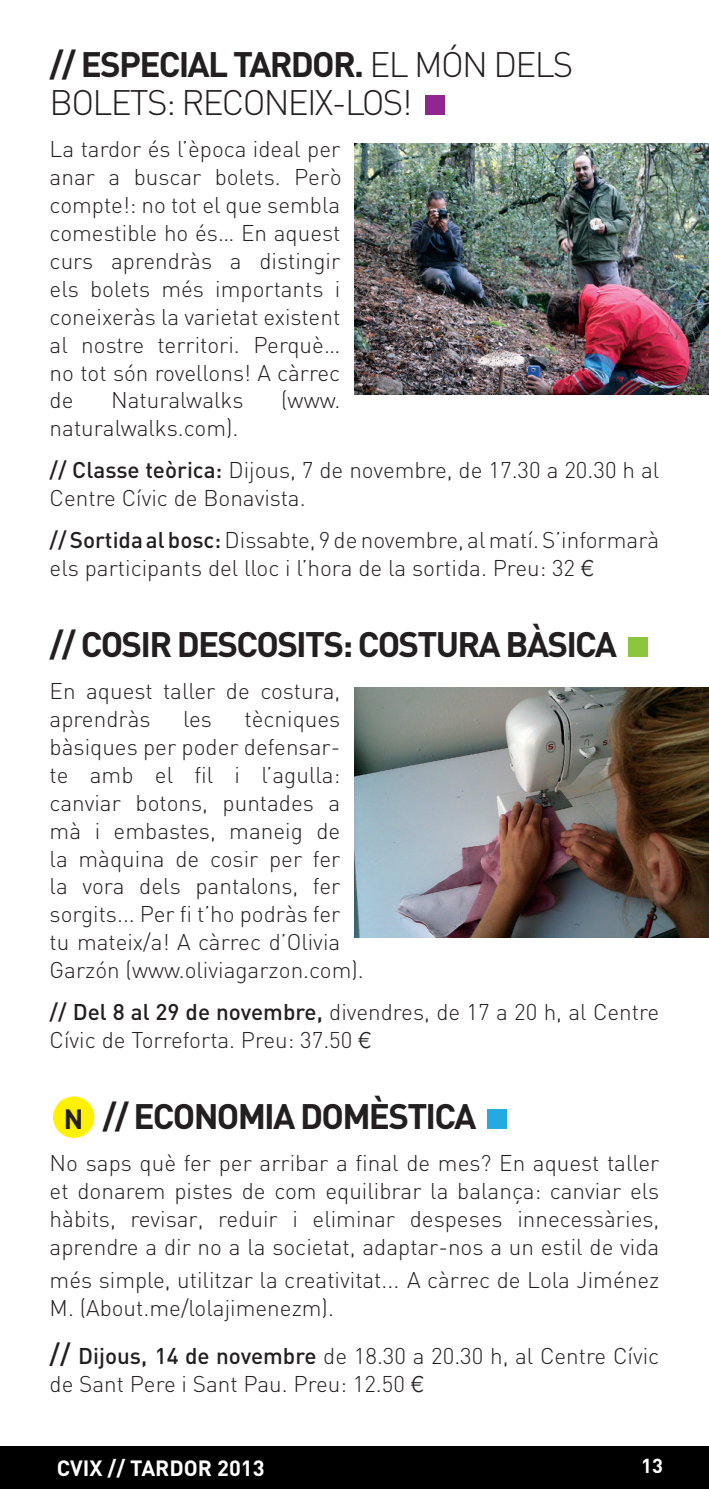
<style>
.page{position:relative;width:709px;height:1489px;background:#fff}
.page>*{position:absolute;margin:0;border:0;box-sizing:border-box;transform-origin:0 0}
.t1{font:700 35px "DIN";letter-spacing:-.05em;color:#231f20}
.t2{font:300 35px/38.2px "DIN";letter-spacing:-.05em;color:#231f20}
.t3{font:300 22.5px/28px "DIN";color:#231f20}
.t4{font:700 21.75px "DIN";color:#fff}
.t5{font:700 20px "DIN";color:#fff}
.s1{font-weight:700}
.s2{font-weight:500}
.s3{font-family:"Helvetica Neue"}
.s4{font-size:27.5px}
.s5{font-weight:500;font-size:27.5px}
</style>
<div class="page">
<div style="left:0;top:1446px;width:709px;height:42px;background:#000"></div>
<div style="left:425px;top:95px;width:19px;height:20px;background:#90268f"></div>
<div style="left:628px;top:637px;width:20px;height:20px;background:#8bc63e"></div>
<div style="left:53px;top:1096px;width:41px;height:41px;background:#fff101;border-radius:50%"></div>
<div style="left:487px;top:1109px;width:20px;height:19px;background:#24aae1"></div>
<img style="left:354px;top:144px;width:355px;height:250px">
<img style="left:354px;top:687px;width:355px;height:250px">
<h1 class="t2" style="left:50px;top:45px;width:525px"><span class="s1">// ESPECIAL TARDOR.</span> EL MÓN DELS<br>BOLETS: RECONEIX-LOS!</h1>
<p class="t3" style="left:50px;top:135px;width:292px;text-align:justify">La tardor és l’època ideal per anar a buscar bolets. Però compte!: no tot el que sembla comestible ho és… En aquest curs aprendràs a distingir els bolets més importants i coneixeràs la varietat existent al nostre territori. Perquè… no tot són rovellons! A càrrec de</p>
<p class="t3" style="left:111px;top:386px;width:134px">Naturalwalks</p>
<p class="t3" style="left:281px;top:386px;width:61px">(www.</p>
<p class="t3" style="left:50px;top:407px;width:611px;line-height:42px">naturalwalks.com).<br><span class="s2">// Classe teòrica:</span> Dijous, 7 de novembre, de 17.30 a 20.30 h al</p>
<p class="t3" style="left:50px;top:477px;width:611px;line-height:42px">Centre Cívic de Bonavista.<br><span class="s2">// Sortida al bosc:</span> Dissabte, 9 de novembre, al matí. S’informarà</p>
<p class="t3" style="left:50px;top:554px;width:545px">els participants del lloc i l’hora de la sortida. Preu: 32 <span class="s3">€</span></p>
<h1 class="t1" style="left:50px;top:621px;width:569px">// COSIR DESCOSITS: COSTURA BÀSICA</h1>
<p class="t3" style="left:50px;top:676px;width:292px">En aquest taller de costura, aprendràs</p>
<p class="t3" style="left:50px;top:704px;width:316px;text-indent:195px">tècniques bàsiques per poder defensar&shy;te amb el fil i l’agulla: canviar botons, puntades a mà i embastes, maneig de la màquina de cosir per fer la vora dels pantalons, fer sorgits... Per fi t’ho podràs fer tu mateix/a! A càrrec d’Olivia<br>Garzón (www.oliviagarzon.com).</p>
<p class="t3" style="left:50px;top:997px;width:611px"><span class="s2">// Del 8 al 29 de novembre,</span> divendres, de 17 a 20 h, al Centre<br>Cívic de Torreforta. Preu: 37.50 <span class="s3">€</span></p>
<p class="t3" style="left:183px;top:704px;width:30px">les</p>
<h1 class="t1" style="left:64px;top:1093px;width:414px"><span class="s4">N</span> // ECONOMIA DOMÈSTICA</h1>
<p class="t3" style="left:50px;top:1148px;width:611px;text-align:justify">No saps què fer per arribar a final de mes? En aquest taller et donarem pistes de com equilibrar la balança: canviar els hàbits, revisar, reduir i eliminar despeses innecessàries, aprendre a dir no a la societat, adaptar-nos a un estil de vida</p>
<p class="t3" style="left:50px;top:1265px;width:611px">més simple, utilitzar la creativitat... A càrrec de Lola Jiménez<br>M. (About.me/lolajimenezm).</p>
<p class="t3" style="left:50px;top:1341px;width:611px"><span class="s5">//</span> <span class="s2">Dijous, 14 de novembre</span> de 18.30 a 20.30 h, al Centre Cívic de Sant Pere i Sant Pau. Preu: 12.50 <span class="s3">€</span></p>
<p class="t4" style="left:57px;top:1453px;width:209px">CVIX // TARDOR 2013</p>
<p class="t5" style="left:641px;top:1451px;width:23px">13</p>
</div>
